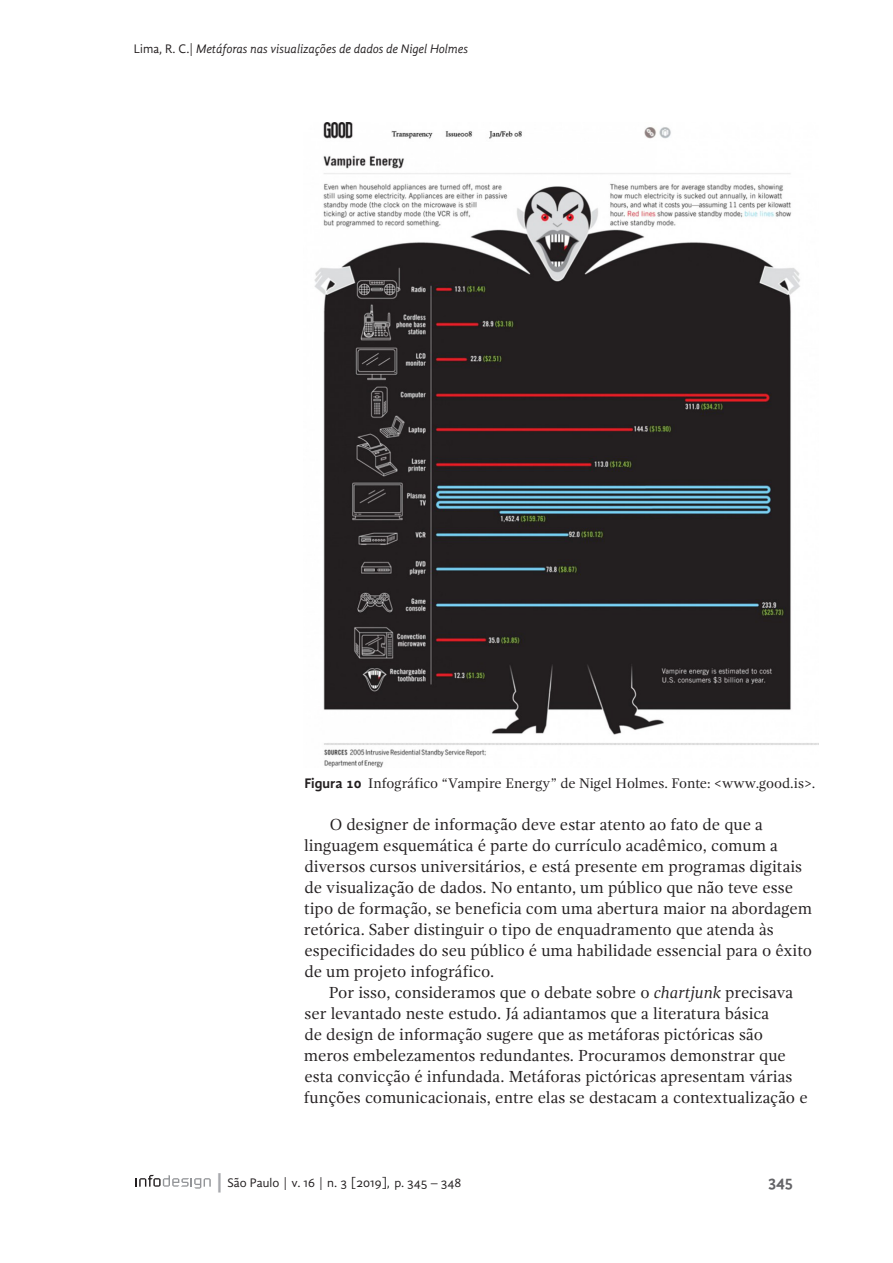
<style>
.page{position:relative;width:893px;height:1263px;background:#fff}
.page>*{position:absolute;margin:0;border:0;box-sizing:border-box;transform-origin:0 0}
.PT_Corpo_de_texto{font:16.5px/21px "Gandhi Serif";color:#231f20}
.t1{font:700 16.5px "Gandhi Sans";color:#636366}
.t2{font:14.25px "Gandhi Serif";color:#231f20}
.t3{font:italic 12.75px "Gandhi Sans";color:#231f20}
.t4{font:12.75px "Gandhi Sans";color:#231f20}
.s1{font-style:normal}
.s2{font-family:"Gandhi Sans";font-weight:700}
.s3{font-style:italic}
.s4{font-size:19.2px;color:#a8a9ad}
</style>
<div class="page">
<svg style="left:136px;top:1175px;width:75px;height:13px"></svg>
<img style="left:314px;top:123px;width:505px;height:644px">
<p class="t3" style="left:134px;top:41px;width:336px"><span class="s1">Lima, R. C.|</span> Metáforas nas visualizações de dados de Nigel Holmes</p>
<p class="t2" style="left:304px;top:775px;width:512px"><span class="s2">Figura 10</span> Infográfico “Vampire Energy” de Nigel Holmes. Fonte: &lt;www.good.is&gt;.</p>
<p class="PT_Corpo_de_texto" style="left:304px;top:814px;width:510px;text-indent:26px">O designer de informação deve estar atento ao fato de que a linguagem esquemática é parte do currículo acadêmico, comum a diversos cursos universitários, e está presente em programas digitais de visualização de dados. No entanto, um público que não teve esse tipo de formação, se beneficia com uma abertura maior na abordagem retórica. Saber distinguir o tipo de enquadramento que atenda às especificidades do seu público é uma habilidade essencial para o êxito de um projeto infográfico.</p>
<p class="PT_Corpo_de_texto" style="left:304px;top:982px;width:505px;text-indent:25px">Por isso, consideramos que o debate sobre o <span class="s3">chartjunk</span> precisava ser levantado neste estudo. Já adiantamos que a literatura básica<br>de design de informação sugere que as metáforas pictóricas são meros embelezamentos redundantes. Procuramos demonstrar que esta convicção é infundada. Metáforas pictóricas apresentam várias funções comunicacionais, entre elas se destacam a contextualização e</p>
<p class="t4" style="left:214px;top:1175px;width:249px"><span class="s4">|</span>São Paulo | v. 16 | n. 3 [2019], p. 345 – 348</p>
<p class="t1" style="left:768px;top:1171px;width:27px">345</p>
</div>
